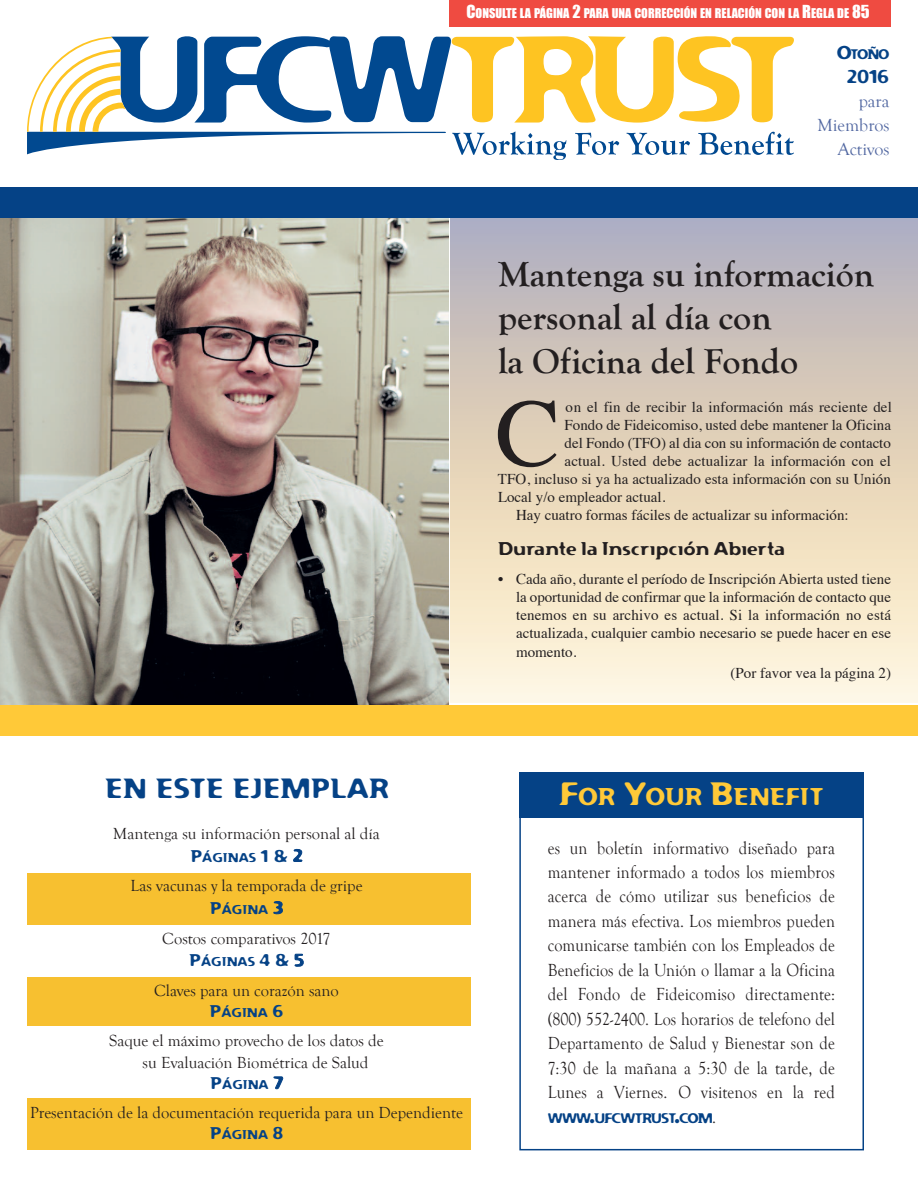
<style>
.page{position:relative;width:918px;height:1188px;background:#fff}
.page>*{position:absolute;margin:0;border:0;box-sizing:border-box;transform-origin:0 0}
.t1{font:96.6px "Times";color:#231f20}
.t2{font:700 36px/43.5px "Goudy Old Style T";color:#231f20}
.t3{font:27px "Flexure";color:#054286}
.t4{font:23.7px "Flexure";color:#ffc938}
.t5{font:18px/24.5px "Goudy Old Style T";letter-spacing:.01em;color:#231f20;text-align:justify;scale:.9 1}
.t6{font:18px "Flexure";color:#231f20}
.t7{font:18px/24px "Goudy Old Style T";color:#5167a1;text-align:right}
.t8{font:18px "Flexure";color:#054286}
.t9{font:16.5px/22.4px "Goudy Old Style T";color:#231f20}
.t10{font:15px/18.3px "Times";color:#231f20;text-align:justify}
.t11{font:13.5px "Flexure";letter-spacing:-.07em;color:#054286}
.t12{font:12.3px "Impact";color:#fff}
.t13{font:12.3px "Flexure";color:#054286}
.s1{font-size:16.5px}
.s2{font-size:18px}
.s3{font-size:31.5px}
.s4{font-family:"Goudy Old Style T";font-size:18px;color:#231f20}
</style>
<div class="page">
<img style="left:0;top:217px;width:448px;height:488px">
<img style="left:450px;top:217px;width:468px;height:486px">
<svg style="left:27px;top:36px;width:767px;height:124px"></svg>
<div style="left:0;top:187px;width:918px;height:30px;background:#054286"></div>
<div style="left:0;top:705px;width:918px;height:31px;background:#ffc938"></div>
<div style="left:449px;top:0;width:442px;height:27px;background:#ef4b41"></div>
<div style="left:519px;top:773px;width:345px;height:377px;border:2px solid #054286"></div>
<div style="left:519px;top:772px;width:345px;height:46px;background:#054286"></div>
<div style="left:27px;top:873px;width:444px;height:52px;background:#f7c030"></div>
<div style="left:27px;top:978px;width:444px;height:48px;background:#f7c030"></div>
<div style="left:27px;top:1098px;width:444px;height:51px;background:#f7c030"></div>
<p class="t12" style="left:466px;top:5px;width:405px"><span class="s1">C</span>ONSULTE LA PÁGINA <span class="s1">2</span> PARA UNA CORRECCIÓN EN RELACIÓN CON LA <span class="s1">R</span>EGLA DE <span class="s1">85</span></p>
<p class="t11" style="left:837px;top:46px;width:54px"><span class="s2">O</span>TOÑO</p>
<p class="t8" style="left:846px;top:66px;width:45px">2016</p>
<p class="t7" style="left:817px;top:89px;width:74px">para<br>Miembros<br>Activos</p>
<h2 class="t2" style="left:498px;top:252px;width:378px">Mantenga su información personal al día con<br>la Oficina del Fondo</h2>
<h1 class="t1" style="left:495px;top:393px;width:66px">C</h1>
<p class="t10" style="left:566px;top:399px;width:328px">on el fin de recibir la información más reciente del</p>
<p class="t10" style="left:565px;top:417px;width:328px">Fondo de Fideicomiso, usted debe mantener la Oficina</p>
<p class="t10" style="left:565px;top:435px;width:328px">del Fondo (TFO) al dia con su información de contacto</p>
<p class="t10" style="left:565px;top:453px;width:328px">actual. Usted debe actualizar la información con el</p>
<p class="t10" style="left:498px;top:471px;width:394px">TFO, incluso si ya ha actualizado esta información con su Unión</p>
<p class="t10" style="left:498px;top:489px;width:169px">Local y/o empleador actual.</p>
<p class="t10" style="left:516px;top:507px;width:334px">Hay cuatro formas fáciles de actualizar su información:</p>
<p class="t6" style="left:498px;top:537px;width:288px">Durante la Inscripción Abierta</p>
<p class="t10" style="left:516px;top:571px;width:376px;text-indent:-18px">• Cada año, durante el período de Inscripción Abierta usted tiene la oportunidad de confirmar que la información de contacto que tenemos en su archivo es actual. Si la información no está actualizada, cualquier cambio necesario se puede hacer en ese momento.</p>
<p class="t10" style="left:731px;top:665px;width:162px">(Por favor vea la página 2)</p>
<h3 class="t3" style="left:105px;top:772px;width:285px">EN ESTE EJEMPLAR</h3>
<p class="t9" style="left:113px;top:823px;width:268px">Mantenga su información personal al día</p>
<p class="t13" style="left:190px;top:850px;width:114px"><span class="s1">P</span>ÁGINAS <span class="s1">1 &amp; 2</span></p>
<p class="t9" style="left:131px;top:875px;width:234px">Las vacunas y la temporada de gripe</p>
<p class="t13" style="left:210px;top:902px;width:75px"><span class="s1">P</span>ÁGINA <span class="s1">3</span></p>
<p class="t9" style="left:162px;top:927px;width:170px">Costos comparativos 2017</p>
<p class="t13" style="left:189px;top:954px;width:116px"><span class="s1">P</span>ÁGINAS <span class="s1">4 &amp; 5</span></p>
<p class="t9" style="left:154px;top:980px;width:186px">Claves para un corazón sano</p>
<p class="t13" style="left:210px;top:1005px;width:76px"><span class="s1">P</span>ÁGINA <span class="s1">6</span></p>
<p class="t9" style="left:143px;top:1029px;width:243px;text-indent:-33px">Saque el máximo provecho de los datos de su Evaluación Biométrica de Salud</p>
<p class="t13" style="left:210px;top:1077px;width:74px"><span class="s1">P</span>ÁGINA <span class="s1">7</span></p>
<p class="t9" style="left:30px;top:1101px;width:434px">Presentación de la documentación requerida para un Dependiente</p>
<p class="t13" style="left:210px;top:1127px;width:75px"><span class="s1">P</span>ÁGINA <span class="s1">8</span></p>
<h3 class="t4" style="left:559px;top:782px;width:267px"><span class="s3">F</span>OR <span class="s3">Y</span>OUR <span class="s3">B</span>ENEFIT</h3>
<p class="t5" style="left:548px;top:835px;width:320px">es un boletín informativo diseñado para mantener informado a todos los miembros acerca de cómo utilizar sus beneficios de manera más efectiva. Los miembros pueden comunicarse también con los Empleados de Beneficios de la Unión o llamar a la Oficina del Fondo de Fideicomiso directamente: (800) 552-2400. Los horarios de telefono del Departamento de Salud y Bienestar son de 7:30 de la mañana a 5:30 de la tarde, de Lunes a Viernes. O visitenos en la red</p>
<p class="t11" style="left:548px;top:1109px;width:170px">WWW<span class="s2">.</span>UFCWTRUST<span class="s2">.</span>COM<span class="s4">.</span></p>
</div>
